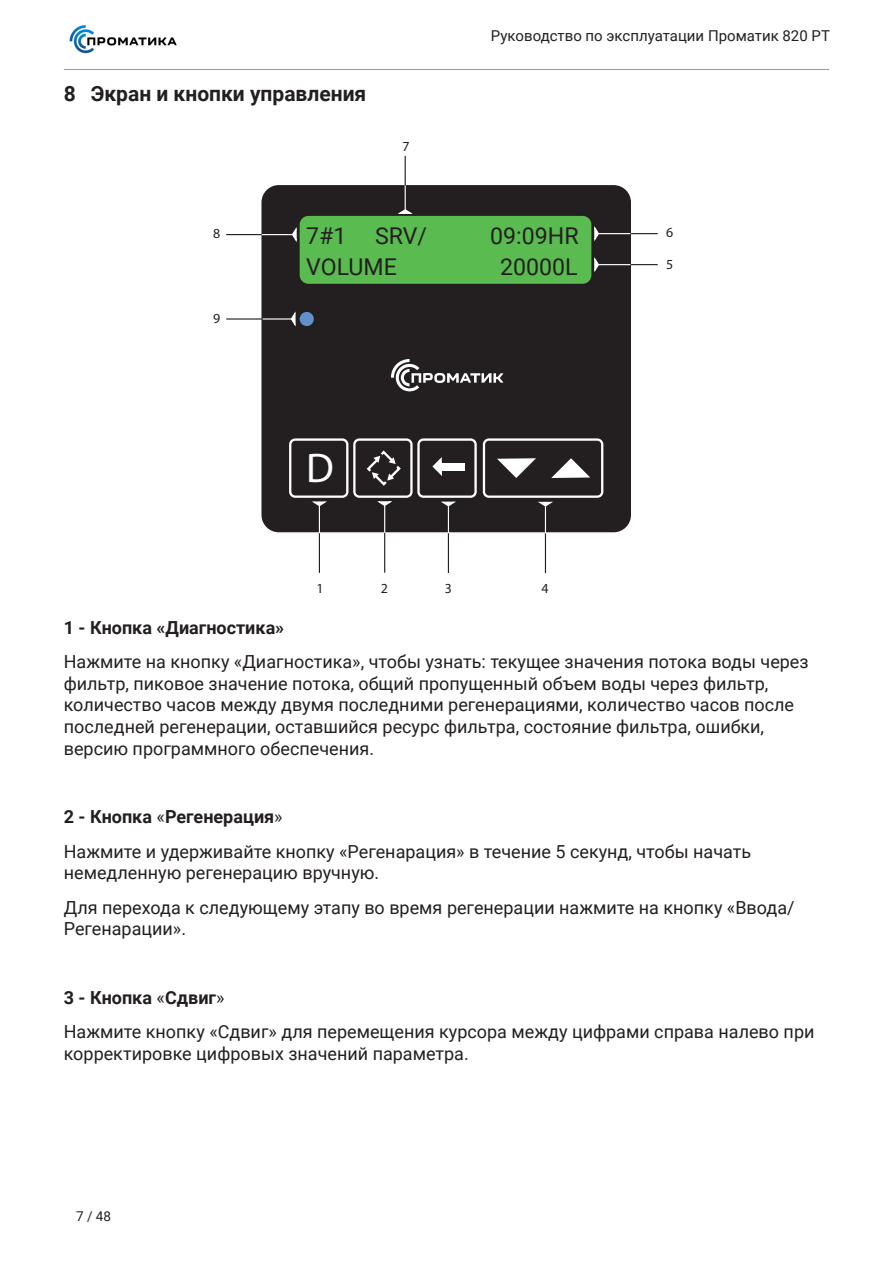
<style>
.page{position:relative;width:893px;height:1263px;background:#fff}
.page>*{position:absolute;margin:0;border:0;box-sizing:border-box;transform-origin:0 0}
.t1{font:41.7px "Myriad Pro";color:#fff}
.t2{font:23.1px "Roboto";color:#231f20}
.t3{font:700 21px "Roboto";color:#231f20}
.Текст_таблицы{font:18px/21.6px "Roboto";color:#231f20}
.Текст_таблицы-2{font:700 18px "Roboto";color:#231f20}
.t4{font:15px "Roboto";color:#231f20}
.t5{font:13.95px "Myriad Pro";color:#231f20}
.t6{font:13.5px "Roboto";color:#231f20}
.s1{font-weight:400}
</style>
<div class="page">
<img style="left:69px;top:25px;width:108px;height:29px">
<hr style="left:64px;top:69px;width:765px;height:1px;background:#9a9c9e">
<div style="left:261px;top:185px;width:370px;height:347px;background:#231f20;border-radius:17px"></div>
<svg style="left:291px;top:311px;width:5px;height:15px"></svg>
<hr style="left:226px;top:318px;width:37px;height:2px;background:#231f20">
<hr style="left:263px;top:318px;width:29px;height:2px;background:#fff">
<hr style="left:319px;top:530px;width:1px;height:43px;background:#231f20">
<svg style="left:310px;top:501px;width:17px;height:32px"></svg>
<div style="left:289px;top:438px;width:59px;height:60px;border:2px solid #fff;border-radius:5px"></div>
<div style="left:353px;top:438px;width:60px;height:60px;border:2px solid #fff;border-radius:5px"></div>
<div style="left:417px;top:438px;width:60px;height:60px;border:2px solid #fff;border-radius:5px"></div>
<div style="left:483px;top:438px;width:120px;height:60px;border:2px solid #fff;border-radius:5px"></div>
<svg style="left:551px;top:458px;width:39px;height:20px"></svg>
<svg style="left:497px;top:458px;width:39px;height:20px"></svg>
<svg style="left:366px;top:450px;width:35px;height:36px"></svg>
<svg style="left:432px;top:457px;width:10px;height:19px"></svg>
<div style="left:437px;top:463px;width:27px;height:7px;background:#fff"></div>
<div style="left:300px;top:216px;width:291px;height:68px;background:#5abb50;border-radius:9px"></div>
<div style="left:300px;top:312px;width:14px;height:14px;background:#6091cc;border-radius:50%"></div>
<svg style="left:391px;top:359px;width:112px;height:32px"></svg>
<hr style="left:384px;top:530px;width:1px;height:43px;background:#231f20">
<svg style="left:375px;top:501px;width:17px;height:32px"></svg>
<hr style="left:448px;top:530px;width:1px;height:43px;background:#231f20">
<svg style="left:439px;top:501px;width:17px;height:32px"></svg>
<hr style="left:545px;top:530px;width:1px;height:43px;background:#231f20">
<svg style="left:536px;top:501px;width:17px;height:32px"></svg>
<svg style="left:594px;top:226px;width:6px;height:15px"></svg>
<svg style="left:630px;top:233px;width:28px;height:1px"></svg>
<hr style="left:598px;top:233px;width:32px;height:1px;background:#fff">
<svg style="left:291px;top:227px;width:6px;height:15px"></svg>
<hr style="left:226px;top:234px;width:36px;height:1px;background:#231f20">
<hr style="left:262px;top:234px;width:30px;height:1px;background:#fff">
<svg style="left:398px;top:156px;width:17px;height:58px"></svg>
<svg style="left:594px;top:257px;width:6px;height:15px"></svg>
<svg style="left:630px;top:264px;width:28px;height:1px"></svg>
<hr style="left:598px;top:264px;width:32px;height:1px;background:#fff">
<p class="t3" style="left:64px;top:79px;width:304px">8 Экран и кнопки управления</p>
<p class="t5" style="left:402px;top:137px;width:9px">7</p>
<p class="t4" style="left:491px;top:25px;width:341px">Руководство по эксплуатации Проматик 820 РТ</p>
<p class="t5" style="left:213px;top:225px;width:9px">8</p>
<p class="t5" style="left:213px;top:310px;width:9px">9</p>
<p class="t2" style="left:306px;top:220px;width:122px">7#1 SRV/</p>
<p class="t2" style="left:490px;top:220px;width:90px">09:09HR</p>
<p class="t2" style="left:306px;top:250px;width:92px">VOLUME</p>
<p class="t2" style="left:500px;top:250px;width:79px">20000L</p>
<p class="t1" style="left:306px;top:443px;width:29px">D</p>
<p class="t5" style="left:316px;top:579px;width:9px">1</p>
<p class="t5" style="left:381px;top:579px;width:9px">2</p>
<p class="t5" style="left:445px;top:579px;width:9px">3</p>
<p class="t5" style="left:542px;top:579px;width:9px">4</p>
<p class="t5" style="left:666px;top:224px;width:9px">6</p>
<p class="t5" style="left:666px;top:255px;width:9px">5</p>
<p class="Текст_таблицы-2" style="left:64px;top:615px;width:222px">1 - Кнопка «Диагностика»</p>
<p class="Текст_таблицы" style="left:64px;top:650px;width:746px">Нажмите на кнопку «Диагностика», чтобы узнать: текущее значения потока воды через фильтр, пиковое значение потока, общий пропущенный объем воды через фильтр, количество часов между двумя последними регенерациями, количество часов после последней регенерации, оставшийся ресурс фильтра, состояние фильтра, ошибки, версию программного обеспечения.</p>
<p class="Текст_таблицы-2" style="left:64px;top:804px;width:220px">2 - Кнопка <span class="s1">«</span>Регенерация<span class="s1">»</span></p>
<p class="Текст_таблицы" style="left:64px;top:840px;width:689px">Нажмите и удерживайте кнопку «Регенарация» в течение 5 секунд, чтобы начать немедленную регенерацию вручную.</p>
<p class="Текст_таблицы" style="left:64px;top:896px;width:732px">Для перехода к следующему этапу во время регенерации нажмите на кнопку «Ввода/<br>Регенарации».</p>
<p class="Текст_таблицы-2" style="left:64px;top:985px;width:162px">3 - Кнопка <span class="s1">«</span>Сдвиг<span class="s1">»</span></p>
<p class="Текст_таблицы" style="left:64px;top:1020px;width:752px">Нажмите кнопку «Сдвиг» для перемещения курсора между цифрами справа налево при корректировке цифровых значений параметра.</p>
<p class="t6" style="left:76px;top:1206px;width:37px">7 / 48</p>
</div>
